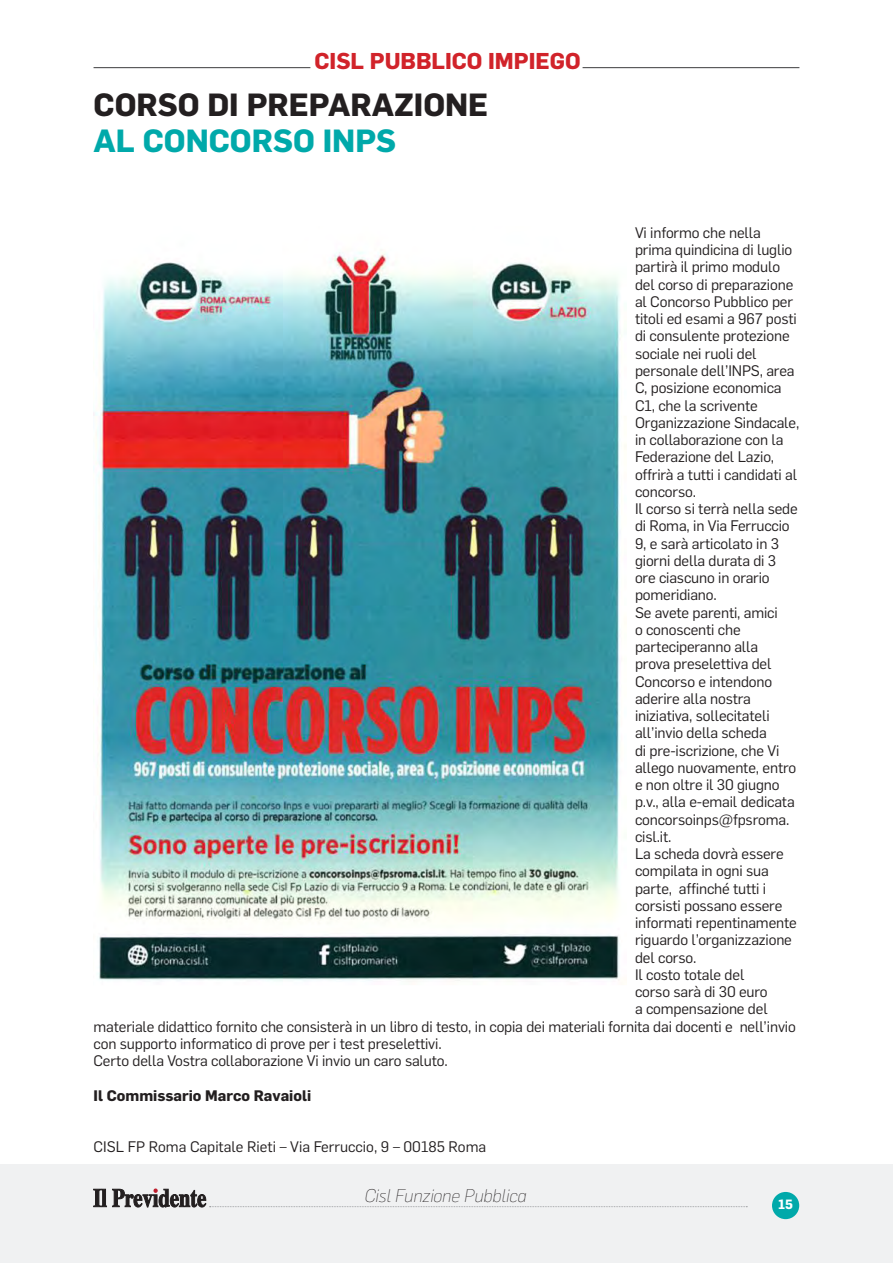
<style>
.page{position:relative;width:893px;height:1263px;background:#fff}
.page>*{position:absolute;margin:0;border:0;box-sizing:border-box;transform-origin:0 0}
.t1{font:700 31.5px "Flama";color:#231f20}
.t2{font:700 31.5px "Flama";color:#00a9aa}
.t3{font:700 22.5px "Flama";color:#d1232a}
.t4{font:italic 200 18px "Flama";color:#231f20}
.t5{font:15px/17.2px "Flama";letter-spacing:-.01em;color:#231f20}
.t6{font:700 15px "Flama";color:#231f20}
.t7{font:700 13.2px "Flama";color:#fff}
</style>
<div class="page">
<div style="left:0;top:1164px;width:893px;height:99px;background:#f0f1f2"></div>
<div style="left:772px;top:1192px;width:27px;height:27px;background:#00a9aa;border-radius:50%"></div>
<svg style="left:93px;top:1189px;width:654px;height:18px"></svg>
<hr style="left:94px;top:67px;width:216px;height:1px;background:#3c3c3d">
<hr style="left:583px;top:67px;width:216px;height:1px;background:#3c3c3d">
<img style="left:95px;top:252px;width:531px;height:729px">
<p class="t3" style="left:314px;top:48px;width:268px">CISL PUBBLICO IMPIEGO</p>
<p class="t1" style="left:94px;top:86px;width:396px">CORSO DI PREPARAZIONE</p>
<p class="t2" style="left:94px;top:122px;width:304px">AL CONCORSO INPS</p>
<p class="t5" style="left:635px;top:223px;width:166px">Vi informo che nella prima quindicina di luglio partirà il primo modulo del corso di preparazione al Concorso Pubblico per titoli ed esami a 967 posti di consulente protezione sociale nei ruoli del personale dell’INPS, area<br>C, posizione economica<br>C1, che la scrivente<br>Organizzazione Sindacale, in collaborazione con la<br>Federazione del Lazio, offrirà a tutti i candidati al concorso.</p>
<p class="t5" style="left:635px;top:499px;width:164px">Il corso si terrà nella sede di Roma, in Via Ferruccio<br>9, e sarà articolato in 3 giorni della durata di 3 ore ciascuno in orario pomeridiano.</p>
<p class="t5" style="left:635px;top:603px;width:163px">Se avete parenti, amici<br>o conoscenti che parteciperanno alla prova preselettiva del<br>Concorso e intendono aderire alla nostra iniziativa, sollecitateli all’invio della scheda<br>di pre-iscrizione, che Vi allego nuovamente, entro e non oltre il 30 giugno p.v., alla e-email dedicata concorsoinps@fpsroma. cisl.it.</p>
<p class="t5" style="left:635px;top:844px;width:163px">La scheda dovrà essere compilata in ogni sua parte, affinché tutti i corsisti possano essere informati repentinamente riguardo l’organizzazione del corso.</p>
<p class="t5" style="left:635px;top:965px;width:111px">Il costo totale del</p>
<p class="t5" style="left:635px;top:982px;width:134px">corso sarà di 30 euro</p>
<p class="t5" style="left:635px;top:999px;width:134px">a compensazione del</p>
<p class="t5" style="left:94px;top:1017px;width:704px">materiale didattico fornito che consisterà in un libro di testo, in copia dei materiali fornita dai docenti e nell’invio</p>
<p class="t5" style="left:94px;top:1034px;width:350px">con supporto informatico di prove per i test preselettivi.</p>
<p class="t5" style="left:94px;top:1051px;width:356px">Certo della Vostra collaborazione Vi invio un caro saluto.</p>
<p class="t6" style="left:94px;top:1086px;width:219px">Il Commissario Marco Ravaioli</p>
<p class="t5" style="left:94px;top:1137px;width:394px">CISL FP Roma Capitale Rieti – Via Ferruccio, 9 – 00185 Roma</p>
<p class="t4" style="left:364px;top:1184px;width:163px">Cisl Funzione Pubblica</p>
<p class="t7" style="left:778px;top:1196px;width:17px">15</p>
</div>
